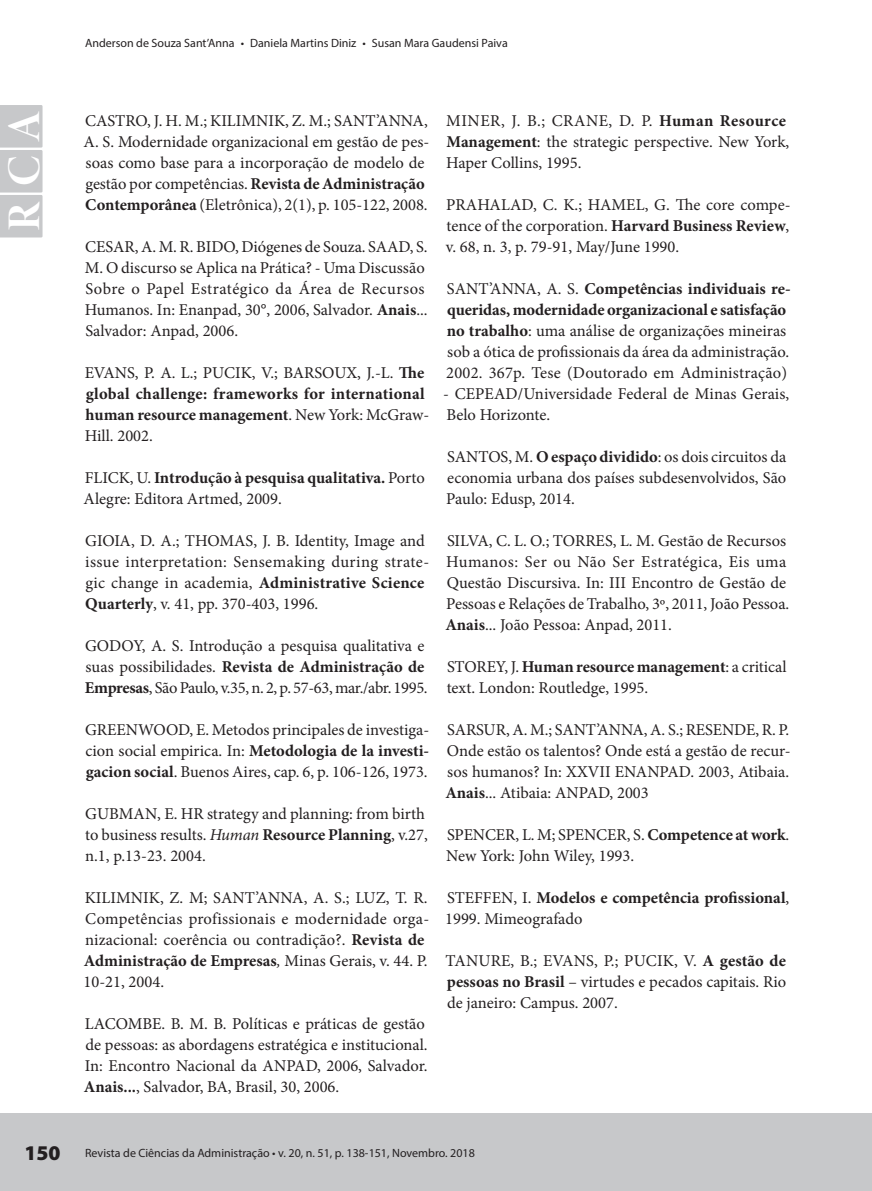
<style>
.page{position:relative;width:872px;height:1191px;background:#fff}
.page>*{position:absolute;margin:0;border:0;box-sizing:border-box;transform-origin:0 0}
.t1{font:46.8px "Minion Pro Bold Disp";color:#fff}
.t2{font:16.5px/21px "Minion Pro";color:#231f20}
.t3{font:700 16.5px/21px "Minion Pro";letter-spacing:.005em;color:#231f20}
.t4{font:12px "Myriad Pro";color:#231f20}
.s1{font-weight:700}
.s2{font-weight:400}
.s3{font-style:italic}
.s4{font-weight:900;font-size:21px}
</style>
<div class="page">
<div style="left:0;top:1113px;width:872px;height:78px;background:#c7c8ca"></div>
<div style="left:0;top:105px;width:43px;height:132px;background:#c7c8ca"></div>
<p class="t4" style="left:85px;top:35px;width:424px">Anderson de Souza Sant’Anna • Daniela Martins Diniz • Susan Mara Gaudensi Paiva</p>
<h1 class="t1" style="left:-4px;top:231px;width:121px;rotate:-90deg">RCA</h1>
<p class="t2" style="left:84px;top:110px;width:347px">CASTRO, J. H. M.; KILIMNIK, Z. M.; SANT’ANNA, A. S. Modernidade organizacional em gestão de pes&shy;soas como base para a incorporação de modelo de gestão por competências. <span class="s1">Revista de Administração Contemporânea</span> (Eletrônica), 2(1), p. 105-122, 2008.</p>
<p class="t2" style="left:85px;top:236px;width:344px">CESAR, A. M. R. BIDO, Diógenes de Souza. SAAD, S.<br>M. O discurso se Aplica na Prática? - Uma Discussão Sobre o Papel Estratégico da Área de Recursos Humanos. In: Enanpad, 30°, 2006, Salvador. <span class="s1">Anais</span>...<br>Salvador: Anpad, 2006.</p>
<p class="t3" style="left:85px;top:362px;width:346px"><span class="s2">EVANS, P. A. L.; PUCIK, V.; BARSOUX, J.-L.</span> The global challenge: frameworks for international human resource management<span class="s2">. New York: McGraw-Hill. 2002.</span></p>
<p class="t2" style="left:84px;top:467px;width:343px">FLICK, U. <span class="s1">Introdução à pesquisa qualitativa.</span> Porto<br>Alegre: Editora Artmed, 2009.</p>
<p class="t2" style="left:85px;top:530px;width:345px">GIOIA, D. A.; THOMAS, J. B. Identity, Image and issue interpretation: Sensemaking during strate&shy;gic change in academia, <span class="s1">Administrative Science Quarterly</span>, v. 41, pp. 370-403, 1996.</p>
<p class="t2" style="left:85px;top:635px;width:344px">GODOY, A. S. Introdução a pesquisa qualitativa e suas possibilidades. <span class="s1">Revista de Administração de<br>Empresas</span>, São Paulo, v.35, n. 2, p. 57-63, mar./abr. 1995.</p>
<p class="t2" style="left:85px;top:719px;width:345px;text-align:justify">GREENWOOD, E. Metodos principales de investiga&shy;cion social empirica. In: <span class="s1">Metodologia de la investi&shy;gacion social</span>. Buenos Aires, cap. 6, p. 106-126, 1973.</p>
<p class="t2" style="left:85px;top:803px;width:344px">GUBMAN, E. HR strategy and planning: from birth to business results. <span class="s3">Human</span> <span class="s1">Resource Planning</span>, v.27, n.1, p.13-23. 2004.</p>
<p class="t2" style="left:84px;top:887px;width:347px">KILIMNIK, Z. M; SANT’ANNA, A. S.; LUZ, T. R.<br>Competências profissionais e modernidade orga&shy;nizacional: coerência ou contradição?. <span class="s1">Revista de Administração de Empresas</span><span class="s3">,</span> Minas Gerais, v. 44. P.<br>10-21, 2004.</p>
<p class="t2" style="left:84px;top:1013px;width:345px">LACOMBE. B. M. B. Políticas e práticas de gestão de pessoas: as abordagens estratégica e institucional.<br>In: Encontro Nacional da ANPAD, 2006, Salvador.<br><span class="s1">Anais...</span>, Salvador, BA, Brasil, 30, 2006.</p>
<p class="t2" style="left:446px;top:110px;width:344px">MINER, J. B.; CRANE, D. P. <span class="s1">Human Resource<br>Management</span>: the strategic perspective. New York,<br>Haper Collins, 1995.</p>
<p class="t2" style="left:446px;top:194px;width:346px;text-align:justify">PRAHALAD, C. K.; HAMEL, G. The core compe&shy;tence of the corporation. <span class="s1">Harvard Business Review</span>, v. 68, n. 3, p. 79-91, May/June 1990.</p>
<p class="t2" style="left:446px;top:278px;width:346px">SANT’ANNA, A. S. <span class="s1">Competências individuais re&shy;queridas, modernidade organizacional e satisfação no trabalho</span>: uma análise de organizações mineiras sob a ótica de profissionais da área da administração.<br>2002. 367p. Tese (Doutorado em Administração)</p>
<p class="t2" style="left:443px;top:383px;width:348px">- CEPEAD/Universidade Federal de Minas Gerais,<br>Belo Horizonte.</p>
<p class="t2" style="left:446px;top:446px;width:341px;text-align:justify">SANTOS, M. <span class="s1">O espaço dividido</span>: os dois circuitos da economia urbana dos países subdesenvolvidos, São Paulo: Edusp, 2014.</p>
<p class="t2" style="left:445px;top:530px;width:345px">SILVA, C. L. O.; TORRES, L. M. Gestão de Recursos Humanos: Ser ou Não Ser Estratégica, Eis uma Questão Discursiva. In: III Encontro de Gestão de Pessoas e Relações de Trabalho, 3º, 2011, João Pessoa.<br><span class="s1">Anais</span>... João Pessoa: Anpad, 2011.</p>
<p class="t2" style="left:447px;top:656px;width:341px">STOREY, J. <span class="s1">Human resource management</span>: a critical text. London: Routledge, 1995.</p>
<p class="t2" style="left:445px;top:719px;width:347px;text-align:justify">SARSUR, A. M.; SANT’ANNA, A. S.; RESENDE, R. P.<br>Onde estão os talentos? Onde está a gestão de recur&shy;sos humanos? In: XXVII ENANPAD. 2003, Atibaia.<br><span class="s1">Anais</span>... Atibaia: ANPAD, 2003</p>
<p class="t2" style="left:446px;top:824px;width:344px">SPENCER, L. M; SPENCER, S. <span class="s1">Competence at work</span>.<br>New York: John Wiley, 1993.</p>
<p class="t3" style="left:445px;top:887px;width:346px"><span class="s2">STEFFEN, I.</span> Modelos e competência profissional<span class="s2">,<br>1999. Mimeografado</span></p>
<p class="t2" style="left:445px;top:950px;width:342px;text-align:justify">TANURE, B.; EVANS, P.; PUCIK, V. <span class="s1">A gestão de pessoas no Brasil</span> – virtudes e pecados capitais. Rio de janeiro: Campus. 2007.</p>
<p class="t4" style="left:24px;top:1145px;width:452px"><span class="s4">150</span> Revista de Ciências da Administração • v. 20, n. 51, p. 138-151, Novembro. 2018</p>
</div>
